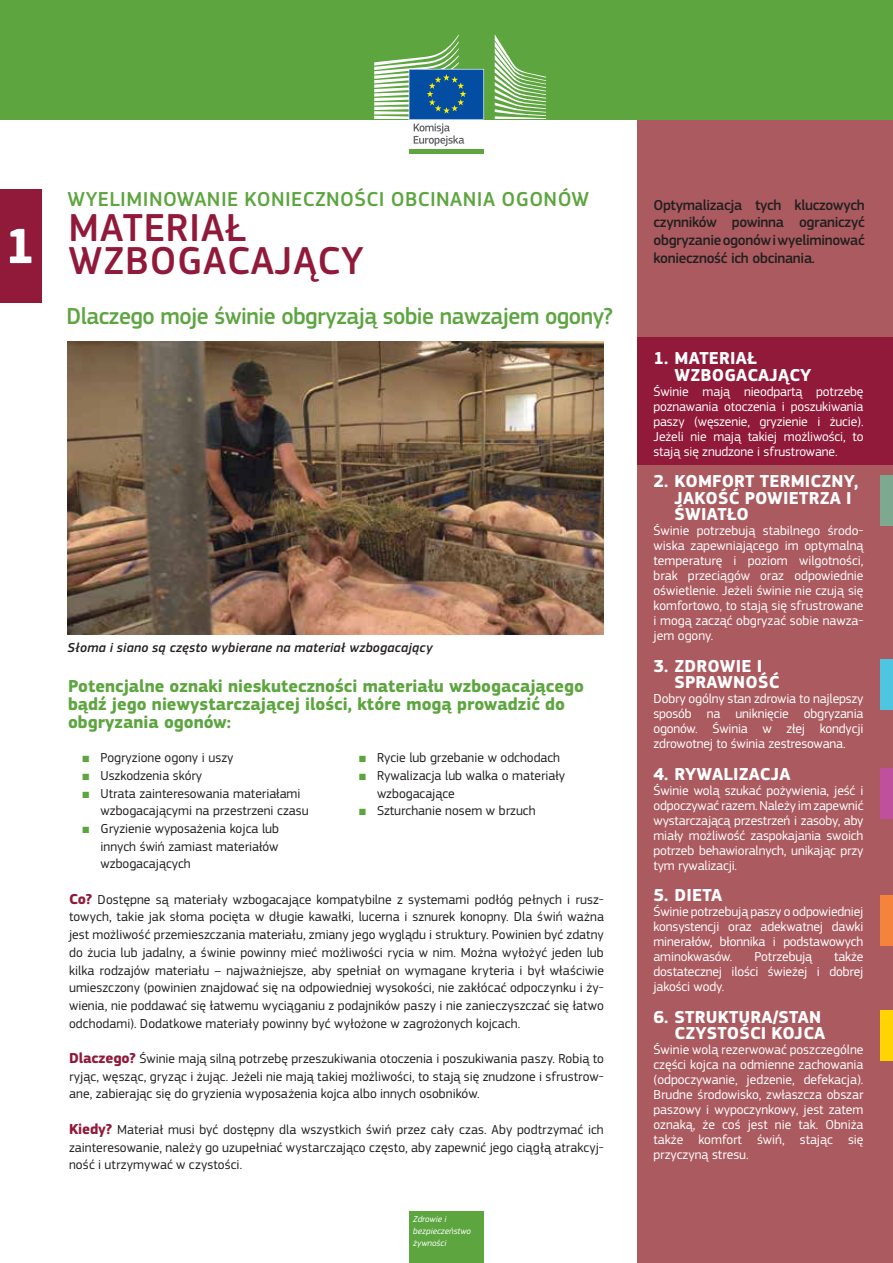
<style>
.page{position:relative;width:893px;height:1263px;background:#fff}
.page>*{position:absolute;margin:0;border:0;box-sizing:border-box;transform-origin:0 0}
.t1{font:700 51.45px "EC Square Sans Pro";color:#fff}
.t2{font:500 40.5px/33px "EC Square Sans Pro";letter-spacing:.02em;color:#911939}
.t3{font:500 24px "EC Square Sans Pro";letter-spacing:-.02em;color:#5ca53f}
.t4{font:500 21px "EC Square Sans Pro";letter-spacing:.02em;color:#5ca53f}
.t5{font:700 18px/16.5px "EC Square Sans Pro";letter-spacing:.01em;color:#fff}
.t6{font:700 18px/18px "EC Square Sans Pro";color:#5ca53f}
.t7{font:500 15px/17.7px "EC Square Sans Pro";letter-spacing:-.02em;color:#231f20;text-align:justify}
.t8{font:13.5px/17.7px "EC Square Sans Pro";color:#231f20;text-align:justify}
.t9{font:13.5px/15px "EC Square Sans Pro";letter-spacing:-.01em;color:#fff;text-align:justify}
.t10{font:italic 500 13.5px "EC Square Sans Pro";letter-spacing:.015em;color:#231f20}
.t11{font:italic 9px/12px "EC Square Sans Pro";color:#fff}
.s1{color:#5ca53f}
.s2{font-weight:700;font-size:15px;color:#911939}
</style>
<div class="page">
<img style="left:68px;top:341px;width:536px;height:294px">
<div style="left:637px;top:0;width:256px;height:1263px;background:#ab5b60"></div>
<div style="left:637px;top:337px;width:256px;height:128px;background:#911939"></div>
<div style="left:0;top:189px;width:41px;height:114px;background:#911939"></div>
<div style="left:0;top:0;width:893px;height:119px;background:#5ca53f"></div>
<div style="left:409px;top:149px;width:75px;height:5px;background:#5ca53f"></div>
<svg style="left:495px;top:35px;width:51px;height:84px"></svg>
<svg style="left:374px;top:34px;width:110px;height:112px"></svg>
<div style="left:409px;top:1212px;width:75px;height:51px;background:#5ca53f"></div>
<div style="left:880px;top:475px;width:13px;height:51px;background:#7da990"></div>
<div style="left:880px;top:659px;width:13px;height:51px;background:#4ec6e1"></div>
<div style="left:880px;top:768px;width:13px;height:51px;background:#be509e"></div>
<div style="left:880px;top:894px;width:13px;height:51px;background:#f5833c"></div>
<div style="left:880px;top:1010px;width:13px;height:51px;background:#ffd400"></div>
<h1 class="t1" style="left:5px;top:215px;width:32px">1</h1>
<h3 class="t4" style="left:68px;top:187px;width:523px">WYELIMINOWANIE KONIECZNOŚCI OBCINANIA OGONÓW</h3>
<h2 class="t2" style="left:69px;top:212px;width:297px">MATERIAŁ<br>WZBOGACAJĄCY</h2>
<h3 class="t3" style="left:66px;top:302px;width:548px">Dlaczego moje świnie obgryzają sobie nawzajem ogony?</h3>
<p class="t10" style="left:68px;top:639px;width:367px">Słoma i siano są często wybierane na materiał wzbogacający</p>
<h3 class="t6" style="left:68px;top:678px;width:517px">Potencjalne oznaki nieskuteczności materiału wzbogacającego bądź jego niewystarczającej ilości, które mogą prowadzić do obgryzania ogonów:</h3>
<p class="t8" style="left:83px;top:749px;width:152px"><span class="s1">■</span> Pogryzione ogony i uszy</p>
<p class="t8" style="left:83px;top:766px;width:121px"><span class="s1">■</span> Uszkodzenia skóry</p>
<p class="t8" style="left:101px;top:784px;width:210px;text-indent:-18px"><span class="s1">■</span> Utrata zainteresowania materiałami wzbogacającymi na przestrzeni czasu</p>
<p class="t8" style="left:101px;top:820px;width:180px;text-indent:-18px"><span class="s1">■</span> Gryzienie wyposażenia kojca lub innych świń zamiast materiałów wzbogacających</p>
<p class="t8" style="left:359px;top:749px;width:203px"><span class="s1">■</span> Rycie lub grzebanie w odchodach</p>
<p class="t8" style="left:377px;top:766px;width:190px;text-indent:-18px"><span class="s1">■</span> Rywalizacja lub walka o materiały wzbogacające</p>
<p class="t8" style="left:359px;top:802px;width:178px"><span class="s1">■</span> Szturchanie nosem w brzuch</p>
<p class="t8" style="left:69px;top:890px;width:536px"><span class="s2">Co?</span> Dostępne są materiały wzbogacające kompatybilne z systemami podłóg pełnych i rusz&shy;towych, takie jak słoma pocięta w długie kawałki, lucerna i sznurek konopny. Dla świń ważna jest możliwość przemieszczania materiału, zmiany jego wyglądu i struktury. Powinien być zdatny do żucia lub jadalny, a świnie powinny mieć możliwości rycia w nim. Można wyłożyć jeden lub kilka rodzajów materiału – najważniejsze, aby spełniał on wymagane kryteria i był właściwie umieszczony (powinien znajdować się na odpowiedniej wysokości, nie zakłócać odpoczynku i ży&shy;wienia, nie poddawać się łatwemu wyciąganiu z podajników paszy i nie zanieczyszczać się łatwo odchodami). Dodatkowe materiały powinny być wyłożone w zagrożonych kojcach.</p>
<p class="t8" style="left:69px;top:1050px;width:536px"><span class="s2">Dlaczego?</span> Świnie mają silną potrzebę przeszukiwania otoczenia i poszukiwania paszy. Robią to ryjąc, węsząc, gryząc i żując. Jeżeli nie mają takiej możliwości, to stają się znudzone i sfrustrow&shy;ane, zabierając się do gryzienia wyposażenia kojca albo innych osobników.</p>
<p class="t8" style="left:69px;top:1120px;width:536px"><span class="s2">Kiedy?</span> Materiał musi być dostępny dla wszystkich świń przez cały czas. Aby podtrzymać ich zainteresowanie, należy go uzupełniać wystarczająco często, aby zapewnić jego ciągłą atrakcyj&shy;ność i utrzymywać w czystości.</p>
<p class="t11" style="left:413px;top:1213px;width:59px">Zdrowie i bezpieczeństwo żywności</p>
<p class="t7" style="left:653px;top:196px;width:213px">Optymalizacja tych kluczowych czynników powinna ograniczyć obgryzanie ogonów i wyeliminować konieczność ich obcinania.</p>
<h3 class="t5" style="left:674px;top:351px;width:139px;text-indent:-21px">1. MATERIAŁ<br>WZBOGACAJĄCY</h3>
<p class="t9" style="left:653px;top:384px;width:211px">Świnie mają nieodpartą potrzebę poznawania otoczenia i poszukiwania paszy (węszenie, gryzienie i żucie).<br>Jeżeli nie mają takiej możliwości, to stają się znudzone i sfrustrowane.</p>
<h3 class="t5" style="left:674px;top:474px;width:185px;text-indent:-21px">2. KOMFORT TERMICZNY,<br>JAKOŚĆ POWIETRZA I<br>ŚWIATŁO</h3>
<p class="t9" style="left:653px;top:523px;width:211px">Świnie potrzebują stabilnego środo&shy;wiska zapewniającego im optymalną temperaturę i poziom wilgotności, brak przeciągów oraz odpowiednie oświetlenie. Jeżeli świnie nie czują się komfortowo, to stają się sfrustrowane i mogą zacząć obgryzać sobie nawza&shy;jem ogony.</p>
<h3 class="t5" style="left:674px;top:658px;width:106px;text-indent:-21px">3. ZDROWIE I<br>SPRAWNOŚĆ</h3>
<p class="t9" style="left:653px;top:691px;width:211px">Dobry ogólny stan zdrowia to najlepszy sposób na uniknięcie obgryzania ogonów. Świnia w złej kondycji zdrowotnej to świnia zestresowana.</p>
<h3 class="t5" style="left:653px;top:766px;width:139px">4. RYWALIZACJA</h3>
<p class="t9" style="left:653px;top:783px;width:211px">Świnie wolą szukać pożywienia, jeść i odpoczywać razem. Należy im zapewnić wystarczającą przestrzeń i zasoby, aby miały możliwość zaspokajania swoich potrzeb behawioralnych, unikając przy tym rywalizacji.</p>
<h3 class="t5" style="left:653px;top:888px;width:70px">5. DIETA</h3>
<p class="t9" style="left:653px;top:904px;width:211px">Świnie potrzebują paszy o odpowiedniej konsystencji oraz adekwatnej dawki minerałów, błonnika i podstawowych aminokwasów.</p>
<p class="t9" style="left:653px;top:949px;width:211px;text-indent:181px">także dostatecznej ilości świeżej i dobrej jakości wody.</p>
<h3 class="t5" style="left:653px;top:1009px;width:173px;text-align:right">6. STRUKTURA/STAN<br>CZYSTOŚCI KOJCA</h3>
<p class="t9" style="left:653px;top:1042px;width:211px">Świnie wolą rezerwować poszczególne części kojca na odmienne zachowania (odpoczywanie, jedzenie, defekacja).<br>Brudne środowisko, zwłaszcza obszar paszowy i wypoczynkowy, jest zatem oznaką, że coś jest nie tak. Obniża także komfort świń, stając się przyczyną stresu.</p>
<p class="t9" style="left:754px;top:949px;width:59px">Potrzebują</p>
</div>
